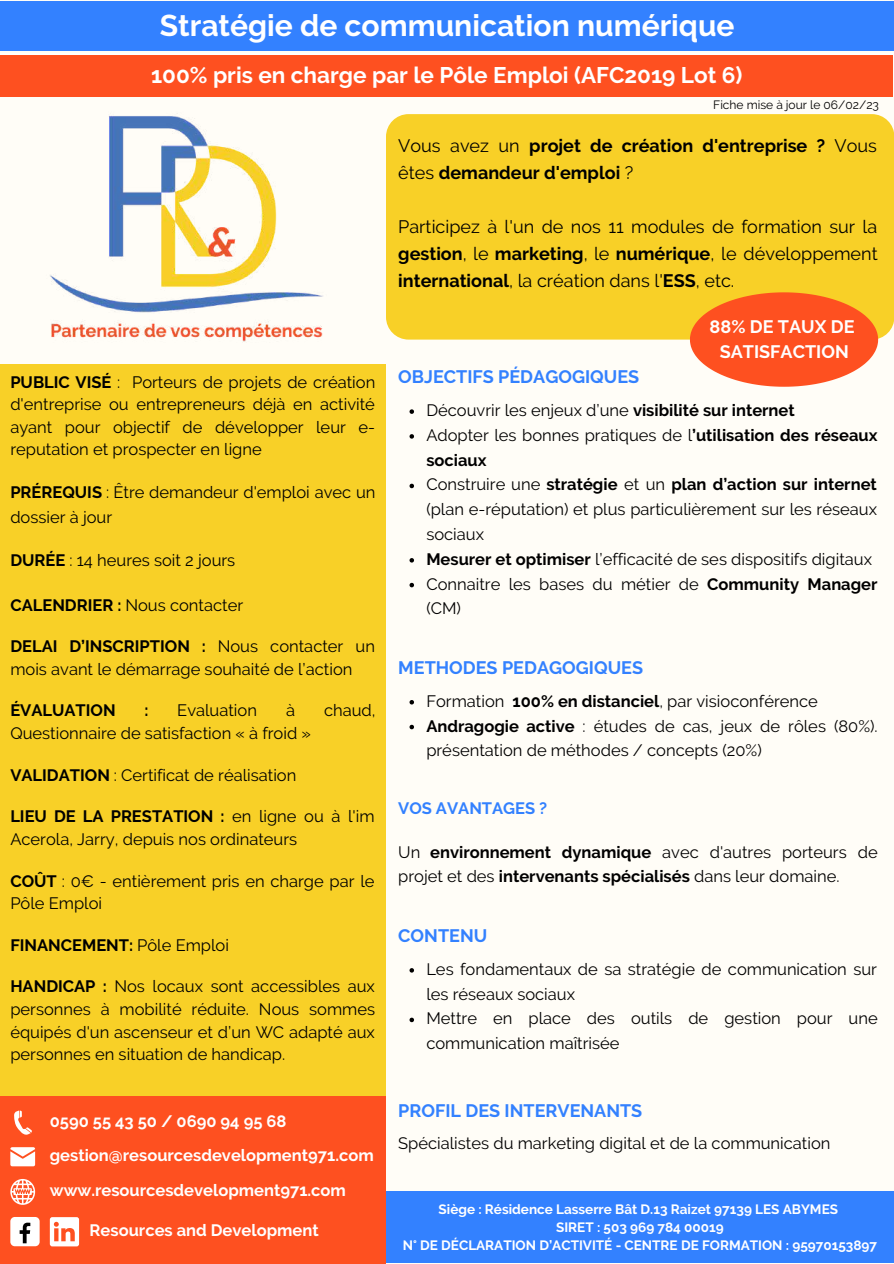
<style>
.page{position:relative;width:894px;height:1264px;background:#fff}
.page>*{position:absolute;margin:0;border:0;box-sizing:border-box;transform-origin:0 0}
.t1{font:700 30px "Raleway";color:#fff}
.t2{font:700 22.5px "Raleway";color:#fff}
.t3{font:18px/27px "Raleway";color:#000;text-align:justify}
.t4{font:700 18px "Raleway";color:#3381ff}
.t5{font:700 18px/27px "Raleway";color:#000}
.t6{font:700 18px/24.8px "Raleway";color:#fff;text-align:center}
.t7{font:16.5px/24.8px "Raleway";color:#000}
.t8{font:700 16.5px "Raleway";color:#fff}
.t9{font:700 16.5px "Raleway";color:#000}
.t10{font:700 16.5px "Raleway";color:#3381ff}
.t11{font:700 13.5px/18px "Raleway";color:#fff;text-align:center}
.t12{font:12px "Raleway";color:#000}
.s1{font-weight:400}
.s2{font-weight:700}
</style>
<div class="page">
<div style="left:0;top:0;width:893px;height:1263px;background:#fffdf7"></div>
<div style="left:0;top:1px;width:892px;height:50px;background:#3381ff"></div>
<div style="left:357px;top:1191px;width:536px;height:71px;background:#3381ff"></div>
<div style="left:0;top:1093px;width:385px;height:170px;background:#fe5020"></div>
<div style="left:0;top:364px;width:385px;height:731px;background:#f8d027"></div>
<img style="left:0;top:96px;width:385px;height:246px">
<div style="left:386px;top:114px;width:507px;height:225px;background:#f8d027;border-radius:23px"></div>
<svg style="left:14px;top:1110px;width:18px;height:25px"></svg>
<svg style="left:10px;top:1147px;width:25px;height:19px"></svg>
<svg style="left:10px;top:1179px;width:25px;height:25px"></svg>
<div style="left:10px;top:1216px;width:30px;height:30px;background:#fff;border-radius:4px"></div>
<svg style="left:20px;top:1222px;width:10px;height:21px"></svg>
<svg style="left:50px;top:1217px;width:29px;height:29px"></svg>
<svg style="left:409px;top:409px;width:5px;height:5px"></svg>
<svg style="left:409px;top:434px;width:5px;height:4px"></svg>
<svg style="left:409px;top:483px;width:5px;height:5px"></svg>
<svg style="left:409px;top:558px;width:5px;height:4px"></svg>
<svg style="left:409px;top:583px;width:5px;height:4px"></svg>
<svg style="left:409px;top:700px;width:5px;height:4px"></svg>
<svg style="left:409px;top:724px;width:5px;height:5px"></svg>
<svg style="left:409px;top:968px;width:5px;height:4px"></svg>
<svg style="left:409px;top:1017px;width:5px;height:5px"></svg>
<hr style="left:0;top:53px;width:893px;height:3px;background:#fff">
<div style="left:0;top:55px;width:892px;height:41px;background:#fe5020"></div>
<svg style="left:689px;top:292px;width:188px;height:95px"></svg>
<h1 class="t1" style="left:160px;top:8px;width:576px">Stratégie de communication numérique</h1>
<h2 class="t2" style="left:151px;top:62px;width:592px">100% pris en charge par le Pôle Emploi (AFC2019 Lot 6)</h2>
<p class="t12" style="left:713px;top:98px;width:167px">Fiche mise à jour le 06/02/23</p>
<p class="t5" style="left:398px;top:132px;width:480px"><span class="s1">Vous avez un</span> projet de création d'entreprise ? <span class="s1">Vous êtes</span> demandeur d'emploi <span class="s1">?</span></p>
<p class="t3" style="left:398px;top:213px;width:481px">Participez à l'un de nos 11 modules de formation sur la <span class="s2">gestion</span>, le <span class="s2">marketing</span>, le <span class="s2">numérique</span>, le développement <span class="s2">international</span>, la création dans l'<span class="s2">ESS</span>, etc.</p>
<p class="t7" style="left:10px;top:370px;width:366px;line-height:22.5px;text-align:justify"><span class="s2">PUBLIC VISÉ</span> : Porteurs de projets de création d'entreprise ou entrepreneurs déjà en activité ayant pour objectif de développer leur e&shy;reputation et prospecter en ligne</p>
<p class="t7" style="left:10px;top:479px;width:366px"><span class="s2">PRÉREQUIS</span> : Être demandeur d'emploi avec un dossier à jour</p>
<p class="t7" style="left:10px;top:547px;width:226px"><span class="s2">DURÉE</span> : 14 heures soit 2 jours</p>
<p class="t7" style="left:10px;top:592px;width:234px"><span class="s2">CALENDRIER :</span> Nous contacter</p>
<p class="t7" style="left:10px;top:635px;width:366px;line-height:22.5px"><span class="s2">DELAI D’INSCRIPTION :</span> Nous contacter un mois avant le démarrage souhaité de l’action</p>
<p class="t9" style="left:10px;top:701px;width:107px">ÉVALUATION</p>
<p class="t9" style="left:144px;top:701px;width:6px">:</p>
<p class="t7" style="left:177px;top:698px;width:81px">Evaluation</p>
<p class="t7" style="left:286px;top:698px;width:10px">à</p>
<p class="t7" style="left:324px;top:698px;width:53px">chaud,</p>
<p class="t7" style="left:10px;top:720px;width:302px">Questionnaire de satisfaction « à froid »</p>
<p class="t7" style="left:10px;top:762px;width:287px"><span class="s2">VALIDATION</span> : Certificat de réalisation</p>
<p class="t7" style="left:10px;top:805px;width:365px;line-height:22.5px"><span class="s2">LIEU DE LA PRESTATION :</span> en ligne ou à l'im<br>Acerola, Jarry, depuis nos ordinateurs</p>
<p class="t7" style="left:10px;top:869px;width:365px;line-height:22.5px"><span class="s2">COÛT</span> : 0€ - entièrement pris en charge par le<br>Pôle Emploi</p>
<p class="t9" style="left:10px;top:935px;width:220px">FINANCEMENT: <span class="s1">Pôle Emploi</span></p>
<p class="t7" style="left:10px;top:975px;width:366px;line-height:22.5px;text-align:justify"><span class="s2">HANDICAP :</span> Nos locaux sont accessibles aux personnes à mobilité réduite. Nous sommes équipés d'un ascenseur et d’un WC adapté aux personnes en situation de handicap.</p>
<p class="t8" style="left:50px;top:1111px;width:238px">0590 55 43 50 / 0690 94 95 68</p>
<p class="t8" style="left:50px;top:1145px;width:325px">gestion@resourcesdevelopment971.com</p>
<p class="t8" style="left:50px;top:1180px;width:297px">www.resourcesdevelopment971.com</p>
<p class="t8" style="left:90px;top:1220px;width:230px">Resources and Development</p>
<p class="t4" style="left:398px;top:366px;width:242px">OBJECTIFS PÉDAGOGIQUES</p>
<p class="t6" style="left:709px;top:314px;width:146px">88% DE TAUX DE<br>SATISFACTION</p>
<p class="t7" style="left:426px;top:398px;width:452px">Découvrir les enjeux d’une <span class="s2">visibilité sur internet<br></span>Adopter les bonnes pratiques de l<span class="s2">’utilisation des réseaux sociaux<br></span>Construire une <span class="s2">stratégie</span> et un <span class="s2">plan d’action sur internet </span>(plan e-réputation) et plus particulièrement sur les réseaux sociaux<br><span class="s2">Mesurer et optimiser</span> l’efficacité de ses dispositifs digitaux Connaitre les bases du métier de <span class="s2">Community Manager </span>(CM)</p>
<p class="t4" style="left:398px;top:657px;width:246px">METHODES PEDAGOGIQUES</p>
<p class="t7" style="left:426px;top:688px;width:453px">Formation <span class="s2">100% en distanciel</span>, par visioconférence<br><span class="s2">Andragogie active</span> : études de cas, jeux de rôles (80%). présentation de méthodes / concepts (20%)</p>
<p class="t10" style="left:398px;top:798px;width:150px">VOS AVANTAGES ?</p>
<p class="t7" style="left:398px;top:839px;width:481px">Un <span class="s2">environnement dynamique</span> avec d'autres porteurs de projet et des <span class="s2">intervenants spécialisés</span> dans leur domaine.</p>
<p class="t4" style="left:398px;top:925px;width:90px">CONTENU</p>
<p class="t7" style="left:426px;top:956px;width:453px">Les fondamentaux de sa stratégie de communication sur les réseaux sociaux<br>Mettre en place des outils de gestion pour une communication maîtrisée</p>
<p class="t4" style="left:398px;top:1099px;width:245px">PROFIL DES INTERVENANTS</p>
<p class="t7" style="left:398px;top:1131px;width:433px">Spécialistes du marketing digital et de la communication</p>
<p class="t11" style="left:402px;top:1200px;width:476px">Siège : Résidence Lasserre Bât D.13 Raizet 97139 LES ABYMES<br>SIRET : 503 969 784 00019<br>N° DE DÉCLARATION D’ACTIVITÉ - CENTRE DE FORMATION : 95970153897</p>
</div>
